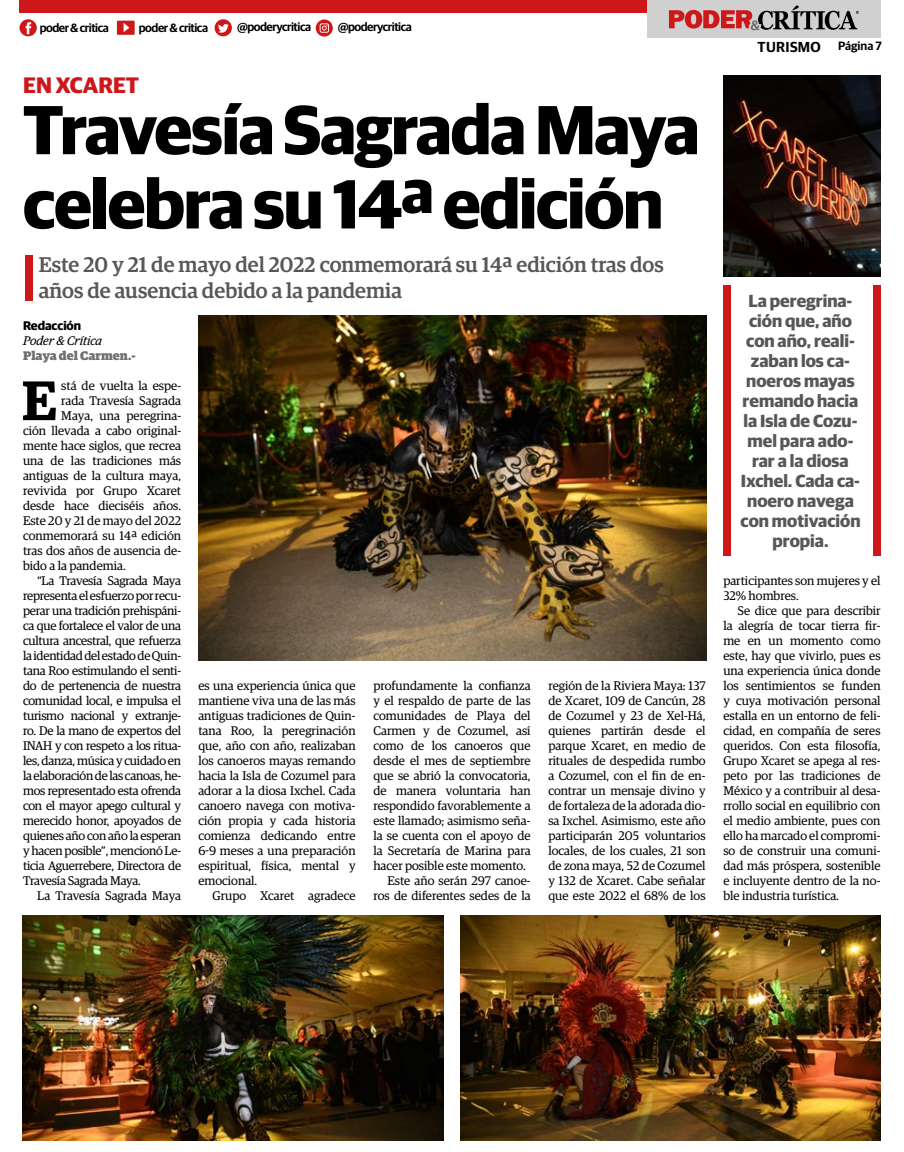
<style>
.page{position:relative;width:904px;height:1152px;background:#fff}
.page>*{position:absolute;margin:0;border:0;box-sizing:border-box;transform-origin:0 0}
.t1{font:700 69.38px/74.2px "Guardian Sans";letter-spacing:-.02em;color:#000}
.t2{font:600 55.75px "Guardian Egyp";color:#000}
.t3{font:700 22.5px "Guardian Sans";color:#cd1719}
.t4{font:500 21.25px/25.5px "Guardian Egyp";color:#575756}
.t5{font:700 17.5px/20px "Guardian Sans";color:#575756;text-align:center}
.t6{font:600 14.5px "Guardian Sans";letter-spacing:.02em;color:#000}
.t7{font:12.5px/15px "Guardian Egyp";color:#000;text-align:justify}
.t8{font:12.5px "Guardian Egyp";letter-spacing:-.02em;color:#000}
.t9{font:900 12.5px "Guardian Egyp";color:#706f6f}
.t10{font:italic 12.5px "Guardian Egyp";color:#000}
.t11{font:700 12.5px "Guardian Sans";color:#000}
.t12{font:600 12px "Guardian Sans";letter-spacing:-.04em;color:#000}
.s1{font-size:12px}
</style>
<div class="page">
<div style="left:647px;top:0;width:234px;height:38px;background:#d0d0d0"></div>
<div style="left:19px;top:0;width:628px;height:13px;background:#cd1719"></div>
<svg style="left:669px;top:6px;width:190px;height:24px"></svg>
<div style="left:25px;top:255px;width:8px;height:45px;background:#cd1719"></div>
<div style="left:723px;top:285px;width:8px;height:270px;background:#cd1719"></div>
<div style="left:872px;top:285px;width:8px;height:270px;background:#cd1719"></div>
<img style="left:23px;top:915px;width:420px;height:225px">
<img style="left:460px;top:915px;width:420px;height:225px">
<img style="left:198px;top:315px;width:508px;height:345px">
<img style="left:723px;top:75px;width:157px;height:201px">
<svg style="left:117px;top:21px;width:18px;height:14px"></svg>
<svg style="left:316px;top:19px;width:17px;height:18px"></svg>
<svg style="left:214px;top:19px;width:18px;height:17px"></svg>
<svg style="left:19px;top:19px;width:18px;height:17px"></svg>
<p class="t12" style="left:40px;top:19px;width:71px">poder &amp; critica</p>
<p class="t12" style="left:139px;top:19px;width:71px">poder &amp; critica</p>
<p class="t12" style="left:237px;top:18px;width:76px">@poderycritica</p>
<p class="t12" style="left:338px;top:18px;width:76px">@poderycritica</p>
<h3 class="t3" style="left:23px;top:68px;width:117px">EN XCARET</h3>
<h1 class="t1" style="left:23px;top:87px;width:678px">Travesía Sagrada Maya celebra su 14ª edición</h1>
<h3 class="t4" style="left:39px;top:250px;width:626px">Este 20 y 21 de mayo del 2022 conmemorará su 14ª edición tras dos años de ausencia debido a la pandemia</h3>
<p class="t11" style="left:23px;top:316px;width:60px">Redacción</p>
<p class="t10" style="left:23px;top:332px;width:81px">Poder &amp; Crítica</p>
<p class="t9" style="left:23px;top:346px;width:114px">Playa del Carmen.-</p>
<h2 class="t2" style="left:22px;top:359px;width:36px">E</h2>
<p class="t7" style="left:61px;top:377px;width:121px">stá de vuelta la espe-</p>
<p class="t7" style="left:61px;top:392px;width:121px">rada Travesía Sagrada</p>
<p class="t7" style="left:61px;top:407px;width:121px">Maya, una peregrina-</p>
<p class="t7" style="left:23px;top:422px;width:160px">ción llevada a cabo original-</p>
<p class="t7" style="left:23px;top:437px;width:160px">mente hace siglos, que recrea</p>
<p class="t7" style="left:23px;top:452px;width:160px">una de las tradiciones más</p>
<p class="t7" style="left:23px;top:467px;width:160px">antiguas de la cultura maya,</p>
<p class="t7" style="left:23px;top:482px;width:160px">revivida por Grupo Xcaret</p>
<p class="t7" style="left:23px;top:497px;width:160px">desde hace dieciséis años.</p>
<p class="t7" style="left:23px;top:512px;width:160px">Este 20 y 21 de mayo del 2022</p>
<p class="t7" style="left:23px;top:527px;width:160px">conmemorará su 14ª edición</p>
<p class="t7" style="left:23px;top:542px;width:160px">tras dos años de ausencia de-</p>
<p class="t7" style="left:23px;top:557px;width:104px">bido a la pandemia.</p>
<p class="t8" style="left:37px;top:572px;width:145px">“La Travesía Sagrada Maya</p>
<p class="t8" style="left:23px;top:587px;width:160px">representa el esfuerzo por recu-</p>
<p class="t8" style="left:23px;top:602px;width:160px">perar una tradición prehispáni-</p>
<p class="t8" style="left:23px;top:617px;width:160px">ca que fortalece el valor de una</p>
<p class="t8" style="left:23px;top:632px;width:160px">cultura ancestral, que refuerza</p>
<p class="t8" style="left:23px;top:647px;width:160px">la identidad del estado de Quin-</p>
<p class="t8" style="left:23px;top:662px;width:160px">tana Roo estimulando el senti-</p>
<p class="t8" style="left:23px;top:677px;width:160px">do de pertenencia de nuestra</p>
<p class="t8" style="left:23px;top:692px;width:160px">comunidad local, e impulsa el</p>
<p class="t8" style="left:23px;top:707px;width:160px">turismo nacional y extranje-</p>
<p class="t8" style="left:23px;top:722px;width:160px">ro. De la mano de expertos del</p>
<p class="t8" style="left:23px;top:737px;width:160px">INAH y con respeto a los ritua-</p>
<p class="t8" style="left:23px;top:752px;width:160px">les, danza, música y cuidado en</p>
<p class="t8" style="left:23px;top:767px;width:160px">la elaboración de las canoas, he-</p>
<p class="t8" style="left:23px;top:782px;width:160px">mos representado esta ofrenda</p>
<p class="t8" style="left:23px;top:797px;width:160px">con el mayor apego cultural y</p>
<p class="t8" style="left:23px;top:812px;width:160px">merecido honor, apoyados de</p>
<p class="t8" style="left:23px;top:827px;width:160px">quienes año con año la esperan</p>
<p class="t8" style="left:23px;top:842px;width:160px">y hacen posible”, mencionó Le-</p>
<p class="t8" style="left:23px;top:857px;width:160px">ticia Aguerrebere, Directora de</p>
<p class="t8" style="left:23px;top:872px;width:119px">Travesía Sagrada Maya.</p>
<p class="t7" style="left:37px;top:887px;width:145px">La Travesía Sagrada Maya</p>
<p class="t7" style="left:373px;top:677px;width:159px">profundamente la confianza</p>
<p class="t7" style="left:373px;top:692px;width:159px">y el respaldo de parte de las</p>
<p class="t7" style="left:373px;top:707px;width:159px">comunidades de Playa del</p>
<p class="t7" style="left:373px;top:722px;width:159px">Carmen y de Cozumel, así</p>
<p class="t7" style="left:373px;top:737px;width:159px">como de los canoeros que</p>
<p class="t7" style="left:373px;top:752px;width:159px">desde el mes de septiembre</p>
<p class="t7" style="left:373px;top:767px;width:159px">que se abrió la convocatoria,</p>
<p class="t7" style="left:373px;top:782px;width:159px">de manera voluntaria han</p>
<p class="t7" style="left:373px;top:797px;width:159px">respondido favorablemente a</p>
<p class="t7" style="left:373px;top:812px;width:159px">este llamado; asimismo seña-</p>
<p class="t7" style="left:373px;top:827px;width:159px">la se cuenta con el apoyo de</p>
<p class="t7" style="left:373px;top:842px;width:159px">la Secretaría de Marina para</p>
<p class="t7" style="left:373px;top:857px;width:154px">hacer posible este momento.</p>
<p class="t7" style="left:387px;top:872px;width:145px">Este año serán 297 canoe-</p>
<p class="t7" style="left:373px;top:887px;width:159px">ros de diferentes sedes de la</p>
<p class="t7" style="left:548px;top:677px;width:159px">región de la Riviera Maya: 137 de Xcaret, 109 de Cancún, 28 de Cozumel y 23 de Xel-Há, quienes partirán desde el parque Xcaret, en medio de rituales de despedida rumbo a Cozumel, con el fin de en&shy;contrar un mensaje divino y de fortaleza de la adorada dio&shy;sa Ixchel. Asimismo, este año participarán 205 voluntarios locales, de los cuales, 21 son de zona maya, 52 de Cozumel y 132 de Xcaret. Cabe señalar que este 2022 el 68% de los</p>
<p class="t7" style="left:198px;top:677px;width:159px">es una experiencia única que mantiene viva una de las más antiguas tradiciones de Quin&shy;tana Roo, la peregrinación que, año con año, realizaban los canoeros mayas remando hacia la Isla de Cozumel para adorar a la diosa Ixchel. Cada canoero navega con motiva&shy;ción propia y cada historia comienza dedicando entre 6-9 meses a una preparación espiritual, física, mental y emocional.</p>
<p class="t7" style="left:212px;top:887px;width:145px">Grupo Xcaret agradece</p>
<p class="t6" style="left:757px;top:36px;width:126px">TURISMO <span class="s1">Página 7</span></p>
<h3 class="t5" style="left:740px;top:289px;width:122px">La peregrina&shy;ción que, año con año, reali&shy;zaban los ca&shy;noeros mayas remando hacia la Isla de Cozu&shy;mel para ado&shy;rar a la diosa<br>Ixchel. Cada ca&shy;noero navega con motivación propia.</h3>
<p class="t7" style="left:723px;top:572px;width:159px">participantes son mujeres y el<br>32% hombres.</p>
<p class="t7" style="left:723px;top:602px;width:159px;text-indent:14px">Se dice que para describir la alegría de tocar tierra fir&shy;me en un momento como este, hay que vivirlo, pues es una experiencia única donde los sentimientos se funden y cuya motivación personal estalla en un entorno de feli&shy;cidad, en compañía de seres queridos. Con esta filosofía, Grupo Xcaret se apega al res&shy;peto por las tradiciones de México y a contribuir al desa&shy;rrollo social en equilibrio con el medio ambiente, pues con ello ha marcado el compromi&shy;so de construir una comuni&shy;dad más próspera, sostenible e incluyente dentro de la no&shy;ble industria turística.</p>
</div>
